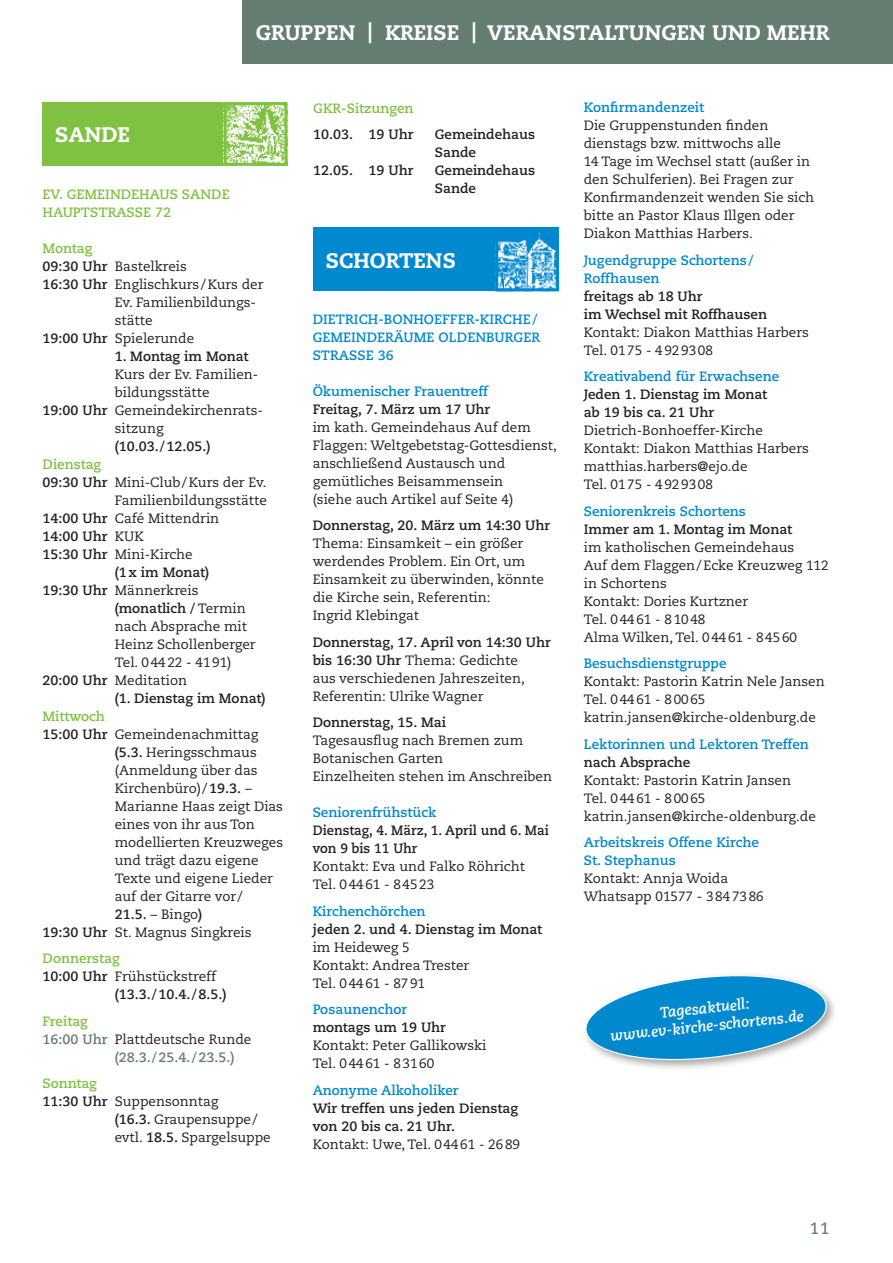
<style>
.page{position:relative;width:893px;height:1263px;background:#fff}
.page>*{position:absolute;margin:0;border:0;box-sizing:border-box;transform-origin:0 0}
.t1{font:800 21px "Caecilia LT Pro 85";color:#fff}
.t2{font:700 16.5px "Caecilia LT Pro 75";color:#667d71;scale:.89 1}
.t3{font:italic 700 15px/17.9px "Caecilia LT Pro 76";color:#fff;text-align:center}
.t4{font:13.5px/18px "Caecilia LT Pro 55 Roman";color:#231f20}
.t5{font:700 13.5px/18px "Caecilia LT Pro 75";color:#231f20}
.t6{font:700 13.5px/18px "Caecilia LT Pro 75";color:#0089cf}
.t7{font:700 13.5px/18px "Caecilia LT Pro 75";color:#7fc241}
.t8{font:700 13.5px/18px "Caecilia LT Pro 75";color:#231f20;scale:.96 1}
.t9{font:700 13.5px "Caecilia LT Pro 75";color:#667d71}
.s1{font-family:"Caecilia LT Pro 75";font-weight:700}
.s2{font-family:"Caecilia LT Pro 55 Roman";font-weight:400}
.s3{font-family:"Caecilia LT Pro 75";font-weight:700;color:#667d71}
</style>
<div class="page">
<div style="left:243px;top:0;width:650px;height:64px;background:#667d71"></div>
<div style="left:43px;top:102px;width:244px;height:64px;background:#7fc241"></div>
<div style="left:313px;top:228px;width:246px;height:63px;background:#0089cf"></div>
<img style="left:228px;top:106px;width:55px;height:56px">
<div style="left:224px;top:102px;width:63px;height:64px;border:3px solid #7fc241"></div>
<img style="left:499px;top:233px;width:56px;height:54px">
<div style="left:495px;top:228px;width:64px;height:63px;border:3px solid #0089cf"></div>
<div style="left:582px;top:971px;width:255px;height:100px;background:#231f20;opacity:.4"></div>
<svg style="left:584px;top:971px;width:244px;height:93px"></svg>
<h1 class="t1" style="left:256px;top:18px;width:575px">GRUPPEN | KREISE | VERANSTALTUNGEN UND MEHR</h1>
<h1 class="t1" style="left:55px;top:120px;width:76px">SANDE</h1>
<p class="t7" style="left:43px;top:185px;width:189px">EV. GEMEINDEHAUS SANDE<br>HAUPTSTRASSE 72</p>
<p class="t7" style="left:43px;top:239px;width:52px">Montag</p>
<p class="t4" style="left:43px;top:257px;width:146px"><span class="s1">09:30 Uhr</span> Bastelkreis</p>
<p class="t4" style="left:43px;top:275px;width:222px"><span class="s1">16:30 Uhr</span> Englischkurs/Kurs der</p>
<p class="t4" style="left:115px;top:293px;width:143px">Ev. Familienbildungs-</p>
<p class="t4" style="left:115px;top:311px;width:39px">stätte</p>
<p class="t4" style="left:43px;top:329px;width:153px"><span class="s1">19:00 Uhr</span> Spielerunde</p>
<p class="t5" style="left:115px;top:347px;width:135px">1. Montag im Monat</p>
<p class="t4" style="left:115px;top:365px;width:145px">Kurs der Ev. Familien-</p>
<p class="t4" style="left:115px;top:383px;width:96px">bildungsstätte</p>
<p class="t4" style="left:43px;top:401px;width:222px"><span class="s1">19:00 Uhr</span> Gemeindekirchenrats-</p>
<p class="t4" style="left:115px;top:419px;width:50px">sitzung</p>
<p class="t5" style="left:115px;top:437px;width:97px">(10.03./12.05.)</p>
<p class="t7" style="left:43px;top:455px;width:60px">Dienstag</p>
<p class="t4" style="left:43px;top:473px;width:225px"><span class="s1">09:30 Uhr</span> Mini-Club/Kurs der Ev.</p>
<p class="t4" style="left:115px;top:491px;width:154px">Familienbildungsstätte</p>
<p class="t4" style="left:43px;top:509px;width:178px"><span class="s1">14:00 Uhr</span> Café Mittendrin</p>
<p class="t5" style="left:43px;top:527px;width:103px">14:00 Uhr <span class="s2">KUK</span></p>
<p class="t4" style="left:43px;top:545px;width:152px"><span class="s1">15:30 Uhr</span> Mini-Kirche</p>
<p class="t5" style="left:115px;top:563px;width:96px">(1x im Monat)</p>
<p class="t4" style="left:43px;top:581px;width:157px"><span class="s1">19:30 Uhr</span> Männerkreis</p>
<p class="t5" style="left:115px;top:599px;width:132px">(monatlich / <span class="s2">Termin</span></p>
<p class="t4" style="left:115px;top:617px;width:134px">nach Absprache mit</p>
<p class="t4" style="left:115px;top:635px;width:142px">Heinz Schollenberger</p>
<p class="t4" style="left:115px;top:653px;width:118px">Tel. 04422 - 4191)</p>
<p class="t4" style="left:43px;top:671px;width:146px"><span class="s1">20:00 Uhr</span> Meditation</p>
<p class="t5" style="left:115px;top:689px;width:152px">(1. Dienstag im Monat)</p>
<p class="t7" style="left:43px;top:707px;width:64px">Mittwoch</p>
<p class="t4" style="left:115px;top:725px;width:170px;text-indent:-72px"><span class="s1">15:00 Uhr</span> Gemeindenachmittag <span class="s1">(5.3.</span> Heringsschmaus (Anmeldung über das<br>Kirchenbüro)/<span class="s1">19.3.</span> –<br>Marianne Haas zeigt Dias eines von ihr aus Ton modellierten Kreuzweges und trägt dazu eigene<br>Texte und eigene Lieder auf der Gitarre vor /</p>
<p class="t5" style="left:115px;top:905px;width:89px">21.5. <span class="s2">– Bingo</span>)</p>
<p class="t4" style="left:43px;top:923px;width:211px"><span class="s1">19:30 Uhr</span> St. Magnus Singkreis</p>
<p class="t7" style="left:43px;top:949px;width:79px">Donnerstag</p>
<p class="t4" style="left:43px;top:967px;width:175px"><span class="s1">10:00 Uhr</span> Frühstückstreff</p>
<p class="t5" style="left:115px;top:985px;width:113px">(13.3./10.4./8.5.)</p>
<p class="t7" style="left:43px;top:1012px;width:47px">Freitag</p>
<p class="t4" style="left:43px;top:1030px;width:210px"><span class="s3">16:00 Uhr</span> Plattdeutsche Runde</p>
<p class="t9" style="left:115px;top:1048px;width:121px">(28.3./25.4./23.5.)</p>
<p class="t7" style="left:43px;top:1074px;width:56px">Sonntag</p>
<p class="t4" style="left:115px;top:1092px;width:157px;text-indent:-72px"><span class="s1">11:30 Uhr</span> Suppensonntag<br><span class="s1">(16.3.</span> Graupensuppe/ evtl. <span class="s1">18.5.</span> Spargelsuppe</p>
<p class="t7" style="left:313px;top:99px;width:102px">GKR-Sitzungen</p>
<p class="t5" style="left:313px;top:125px;width:102px">10.03. 19 Uhr</p>
<p class="t5" style="left:435px;top:125px;width:102px">Gemeindehaus<br>Sande</p>
<p class="t5" style="left:313px;top:161px;width:102px">12.05. 19 Uhr</p>
<p class="t5" style="left:435px;top:161px;width:102px">Gemeindehaus<br>Sande</p>
<h1 class="t1" style="left:326px;top:246px;width:131px">SCHORTENS</h1>
<p class="t6" style="left:313px;top:310px;width:229px">DIETRICH-BONHOEFFER-KIRCHE/<br>GEMEINDERÄUME OLDENBURGER<br>STRASSE 36</p>
<p class="t6" style="left:313px;top:382px;width:177px">Ökumenischer Frauentreff</p>
<p class="t5" style="left:313px;top:400px;width:179px">Freitag, 7. März um 17 Uhr</p>
<p class="t4" style="left:313px;top:418px;width:246px">im kath. Gemeindehaus Auf dem<br>Flaggen: Weltgebetstag-Gottesdienst, anschließend Austausch und gemütliches Beisammensein<br>(siehe auch Artikel auf Seite 4)</p>
<p class="t5" style="left:313px;top:516px;width:239px">Donnerstag, 20. März um 14:30 Uhr</p>
<p class="t4" style="left:313px;top:534px;width:233px">Thema: Einsamkeit – ein größer werdendes Problem. Ein Ort, um<br>Einsamkeit zu überwinden, könnte die Kirche sein, Referentin:<br>Ingrid Klebingat</p>
<p class="t5" style="left:313px;top:632px;width:240px">Donnerstag, 17. April von 14:30 Uhr</p>
<p class="t4" style="left:313px;top:651px;width:214px"><span class="s1">bis 16:30 Uhr</span> Thema: Gedichte aus verschiedenen Jahreszeiten,<br>Referentin: Ulrike Wagner</p>
<p class="t5" style="left:313px;top:713px;width:135px">Donnerstag, 15. Mai</p>
<p class="t4" style="left:313px;top:731px;width:241px">Tagesausflug nach Bremen zum<br>Botanischen Garten<br>Einzelheiten stehen im Anschreiben</p>
<p class="t6" style="left:313px;top:803px;width:125px">Seniorenfrühstück</p>
<p class="t8" style="left:313px;top:821px;width:248px">Dienstag, 4. März, 1. April und 6. Mai von 9 bis 11 Uhr</p>
<p class="t4" style="left:313px;top:857px;width:214px">Kontakt: Eva und Falko Röhricht<br>Tel. 04461 - 84523</p>
<p class="t6" style="left:313px;top:902px;width:114px">Kirchenchörchen</p>
<p class="t5" style="left:313px;top:920px;width:231px">jeden 2. und 4. Dienstag im Monat</p>
<p class="t4" style="left:313px;top:938px;width:158px">im Heideweg 5<br>Kontakt: Andrea Trester<br>Tel. 04461 - 8791</p>
<p class="t6" style="left:313px;top:1000px;width:96px">Posaunenchor</p>
<p class="t5" style="left:313px;top:1018px;width:135px">montags um 19 Uhr</p>
<p class="t4" style="left:313px;top:1036px;width:175px">Kontakt: Peter Gallikowski<br>Tel. 04461 - 83160</p>
<p class="t6" style="left:313px;top:1081px;width:148px">Anonyme Alkoholiker</p>
<p class="t5" style="left:313px;top:1099px;width:207px">Wir treffen uns jeden Dienstag von 20 bis ca. 21 Uhr.</p>
<p class="t4" style="left:313px;top:1135px;width:209px">Kontakt: Uwe, Tel. 04461 - 2689</p>
<p class="t6" style="left:584px;top:98px;width:122px">Konfirmandenzeit</p>
<p class="t4" style="left:584px;top:116px;width:232px">Die Gruppenstunden finden dienstags bzw. mittwochs alle<br>14 Tage im Wechsel statt (außer in den Schulferien). Bei Fragen zur<br>Konfirmandenzeit wenden Sie sich bitte an Pastor Klaus Illgen oder<br>Diakon Matthias Harbers.</p>
<p class="t6" style="left:584px;top:251px;width:171px">Jugendgruppe Schortens/<br>Roffhausen</p>
<p class="t5" style="left:584px;top:287px;width:185px">freitags ab 18 Uhr<br>im Wechsel mit Roffhausen</p>
<p class="t4" style="left:584px;top:323px;width:227px">Kontakt: Diakon Matthias Harbers<br>Tel. 0175 - 4929308</p>
<p class="t6" style="left:584px;top:367px;width:197px">Kreativabend für Erwachsene</p>
<p class="t5" style="left:584px;top:385px;width:185px">Jeden 1. Dienstag im Monat ab 19 bis ca. 21 Uhr</p>
<p class="t4" style="left:584px;top:421px;width:227px">Dietrich-Bonhoeffer-Kirche<br>Kontakt: Diakon Matthias Harbers matthias.harbers@ejo.de<br>Tel. 0175 - 4929308</p>
<p class="t6" style="left:584px;top:502px;width:164px">Seniorenkreis Schortens</p>
<p class="t5" style="left:584px;top:520px;width:210px">Immer am 1. Montag im Monat</p>
<p class="t4" style="left:584px;top:538px;width:246px">im katholischen Gemeindehaus<br>Auf dem Flaggen/Ecke Kreuzweg 112 in Schortens<br>Kontakt: Dories Kurtzner<br>Tel. 04461 - 81048<br>Alma Wilken, Tel. 04461 - 84560</p>
<p class="t6" style="left:584px;top:654px;width:144px">Besuchsdienstgruppe</p>
<p class="t4" style="left:584px;top:672px;width:242px">Kontakt: Pastorin Katrin Nele Jansen<br>Tel. 04461 - 80065 katrin.jansen@kirche-oldenburg.de</p>
<p class="t6" style="left:584px;top:735px;width:227px">Lektorinnen und Lektoren Treffen</p>
<p class="t5" style="left:584px;top:753px;width:108px">nach Absprache</p>
<p class="t4" style="left:584px;top:771px;width:234px">Kontakt: Pastorin Katrin Jansen<br>Tel. 04461 - 80065 katrin.jansen@kirche-oldenburg.de</p>
<p class="t6" style="left:584px;top:833px;width:177px">Arbeitskreis Offene Kirche<br>St. Stephanus</p>
<p class="t4" style="left:584px;top:869px;width:181px">Kontakt: Annja Woida<br>Whatsapp 01577 - 3847386</p>
<p class="t3" style="left:607px;top:1009px;width:196px;rotate:-6deg">Tagesaktuell: www.ev-kirche-schortens.de</p>
<p class="t2" style="left:810px;top:1217px;width:23px">11</p>
</div>
